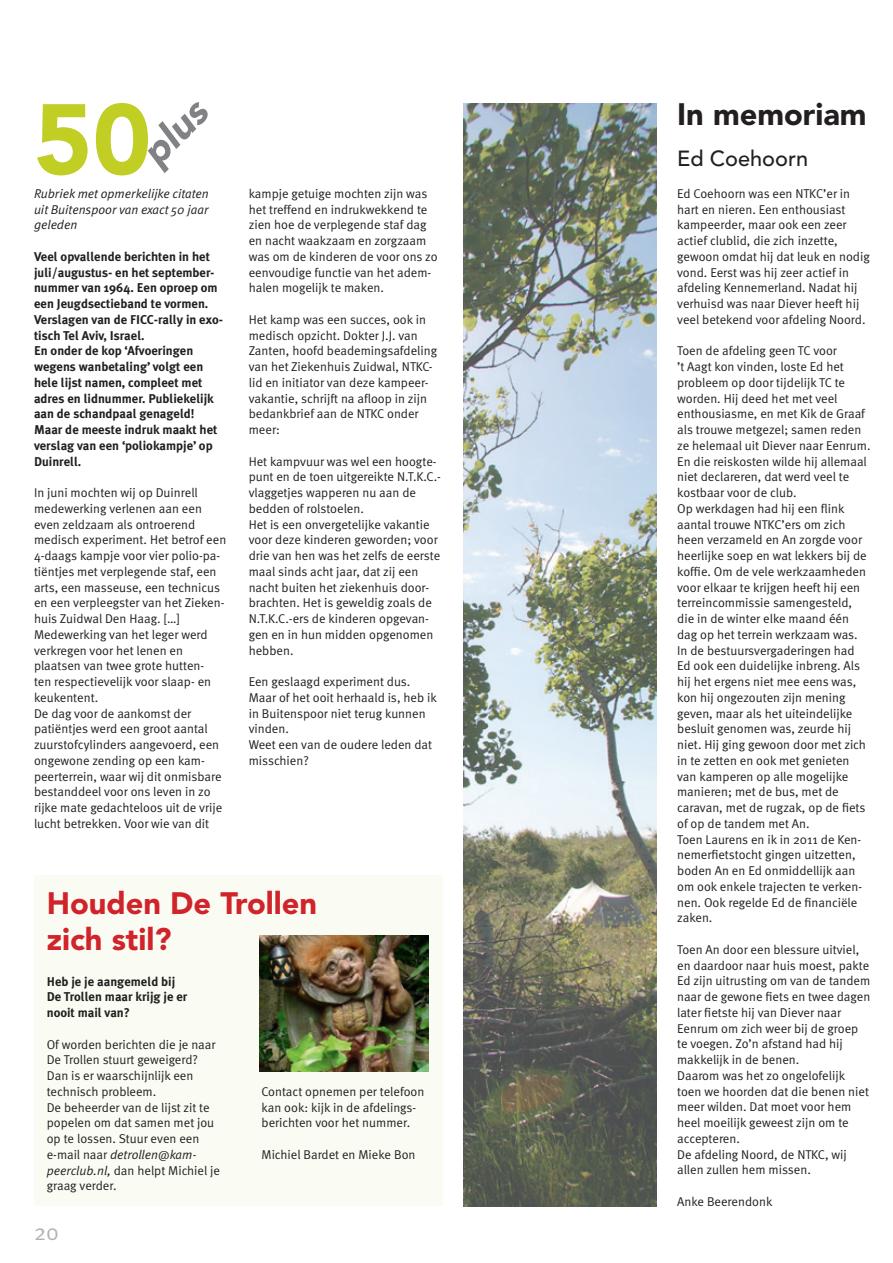
<style>
.page{position:relative;width:893px;height:1263px;background:#fff}
.page>*{position:absolute;margin:0;border:0;box-sizing:border-box;transform-origin:0 0}
.t1{font:900 99px "Avenir";color:#c1ce23}
.t2{font:italic 900 39px "Avenir";color:#808285}
.t3{font:900 30.75px/36px "Avenir";color:#d1232a}
.t4{font:900 30.75px "Avenir";color:#231f20}
.t5{font:22.5px "Meta Normal";color:#b2b3b7}
.t6{font:500 21.75px "Avenir";color:#231f20}
.t7{font:12.75px/15.8px "Meta Normal";color:#231f20}
.t8{font:700 12.75px/15.8px "Meta Plus";color:#231f20}
.t9{font:italic 12.75px/15.8px "Meta Normal";color:#231f20;text-align:justify}
.s1{font-style:italic}
</style>
<div class="page">
<div style="left:34px;top:875px;width:408px;height:331px;background:#fafcf3"></div>
<img style="left:463px;top:103px;width:194px;height:1103px">
<img style="left:259px;top:936px;width:169px;height:135px">
<h2 class="t2" style="left:131px;top:142px;width:77px;rotate:-45deg">plus</h2>
<h1 class="t1" style="left:34px;top:80px;width:119px">50</h1>
<p class="t9" style="left:34px;top:185px;width:176px">Rubriek met opmerkelijke citaten uit Buitenspoor van exact 50 jaar geleden</p>
<p class="t8" style="left:34px;top:249px;width:191px">Veel opvallende berichten in het juli/augustus- en het september&shy;nummer van 1964. Een oproep om een Jeugdsectieband te vormen.<br>Verslagen van de FICC-rally in exo&shy;tisch Tel Aviv, Israel.<br>En onder de kop ‘Afvoeringen wegens wanbetaling’ volgt een hele lijst namen, compleet met adres en lidnummer. Publiekelijk aan de schandpaal genageld!<br>Maar de meeste indruk maakt het verslag van een ‘poliokampje’ op<br>Duinrell.</p>
<p class="t7" style="left:34px;top:485px;width:194px">In juni mochten wij op Duinrell medewerking verlenen aan een even zeldzaam als ontroerend medisch experiment. Het betrof een<br>4-daags kampje voor vier polio-pa&shy;tiëntjes met verplegende staf, een arts, een masseuse, een technicus en een verpleegster van het Zieken&shy;huis Zuidwal Den Haag. […]<br>Medewerking van het leger werd verkregen voor het lenen en plaatsen van twee grote hutten-<br>ten respectievelijk voor slaap- en keukentent.<br>De dag voor de aankomst der patiëntjes werd een groot aantal zuurstofcylinders aangevoerd, een ongewone zending op een kam&shy;peerterrein, waar wij dit onmisbare bestanddeel voor ons leven in zo rijke mate gedachteloos uit de vrije lucht betrekken. Voor wie van dit</p>
<p class="t7" style="left:249px;top:185px;width:190px">kampje getuige mochten zijn was het treffend en indrukwekkend te zien hoe de verplegende staf dag en nacht waakzaam en zorgzaam was om de kinderen de voor ons zo eenvoudige functie van het adem&shy;halen mogelijk te maken.</p>
<p class="t7" style="left:249px;top:311px;width:190px">Het kamp was een succes, ook in medisch opzicht. Dokter J.J. van<br>Zanten, hoofd beademingsafdeling van het Ziekenhuis Zuidwal, NTKC&shy;lid en initiator van deze kampeer&shy;vakantie, schrijft na afloop in zijn bedankbrief aan de NTKC onder meer:</p>
<p class="t7" style="left:249px;top:453px;width:194px">Het kampvuur was wel een hoogte&shy;punt en de toen uitgereikte N.T.K.C.- vlaggetjes wapperen nu aan de bedden of rolstoelen.<br>Het is een onvergetelijke vakantie voor deze kinderen geworden; voor drie van hen was het zelfs de eerste maal sinds acht jaar, dat zij een nacht buiten het ziekenhuis door&shy;brachten. Het is geweldig zoals de<br>N.T.K.C.-ers de kinderen opgevan&shy;gen en in hun midden opgenomen hebben.</p>
<p class="t7" style="left:249px;top:674px;width:190px">Een geslaagd experiment dus.<br>Maar of het ooit herhaald is, heb ik in Buitenspoor niet terug kunnen vinden.<br>Weet een van de oudere leden dat misschien?</p>
<h3 class="t3" style="left:47px;top:885px;width:272px">Houden De Trollen zich stil?</h3>
<p class="t8" style="left:47px;top:973px;width:142px">Heb je je aangemeld bij<br>De Trollen maar krijg je er nooit mail van?</p>
<p class="t7" style="left:47px;top:1036px;width:175px">Of worden berichten die je naar<br>De Trollen stuurt geweigerd?<br>Dan is er waarschijnlijk een technisch probleem.<br>De beheerder van de lijst zit te popelen om dat samen met jou op te lossen. Stuur even een e-mail naar <span class="s1">detrollen@kam&shy;peerclub.nl,</span> dan helpt Michiel je graag verder.</p>
<p class="t7" style="left:261px;top:1083px;width:164px">Contact opnemen per telefoon kan ook: kijk in de afdelings&shy;berichten voor het nummer.</p>
<p class="t7" style="left:261px;top:1146px;width:156px">Michiel Bardet en Mieke Bon</p>
<h3 class="t5" style="left:34px;top:1219px;width:26px">20</h3>
<h3 class="t4" style="left:677px;top:96px;width:191px">In memoriam</h3>
<h3 class="t6" style="left:677px;top:146px;width:133px">Ed Coehoorn</h3>
<p class="t7" style="left:677px;top:185px;width:194px">Ed Coehoorn was een NTKC’er in hart en nieren. Een enthousiast kampeerder, maar ook een zeer actief clublid, die zich inzette, gewoon omdat hij dat leuk en nodig vond. Eerst was hij zeer actief in afdeling Kennemerland. Nadat hij verhuisd was naar Diever heeft hij veel betekend voor afdeling Noord.</p>
<p class="t7" style="left:677px;top:343px;width:195px">Toen de afdeling geen TC voor<br>’t Aagt kon vinden, loste Ed het probleem op door tijdelijk TC te worden. Hij deed het met veel enthousiasme, en met Kik de Graaf als trouwe metgezel; samen reden ze helemaal uit Diever naar Eenrum.<br>En die reiskosten wilde hij allemaal niet declareren, dat werd veel te kostbaar voor de club.<br>Op werkdagen had hij een flink aantal trouwe NTKC’ers om zich heen verzameld en An zorgde voor heerlijke soep en wat lekkers bij de koffie. Om de vele werkzaamheden voor elkaar te krijgen heeft hij een terreincommissie samengesteld, die in de winter elke maand één dag op het terrein werkzaam was.<br>In de bestuursvergaderingen had<br>Ed ook een duidelijke inbreng. Als hij het ergens niet mee eens was, kon hij ongezouten zijn mening geven, maar als het uiteindelijke besluit genomen was, zeurde hij niet. Hij ging gewoon door met zich in te zetten en ook met genieten van kamperen op alle mogelijke manieren; met de bus, met de caravan, met de rugzak, op de fiets of op de tandem met An.<br>Toen Laurens en ik in 2011 de Ken&shy;nemerfietstocht gingen uitzetten, boden An en Ed onmiddellijk aan om ook enkele trajecten te verken&shy;nen. Ook regelde Ed de financiële zaken.</p>
<p class="t7" style="left:677px;top:941px;width:195px">Toen An door een blessure uitviel, en daardoor naar huis moest, pakte<br>Ed zijn uitrusting om van de tandem naar de gewone fiets en twee dagen later fietste hij van Diever naar<br>Eenrum om zich weer bij de groep te voegen. Zo’n afstand had hij makkelijk in de benen.<br>Daarom was het zo ongelofelijk toen we hoorden dat die benen niet meer wilden. Dat moet voor hem heel moeilijk geweest zijn om te accepteren.<br>De afdeling Noord, de NTKC, wij allen zullen hem missen.</p>
<p class="t7" style="left:677px;top:1193px;width:97px">Anke Beerendonk</p>
</div>
